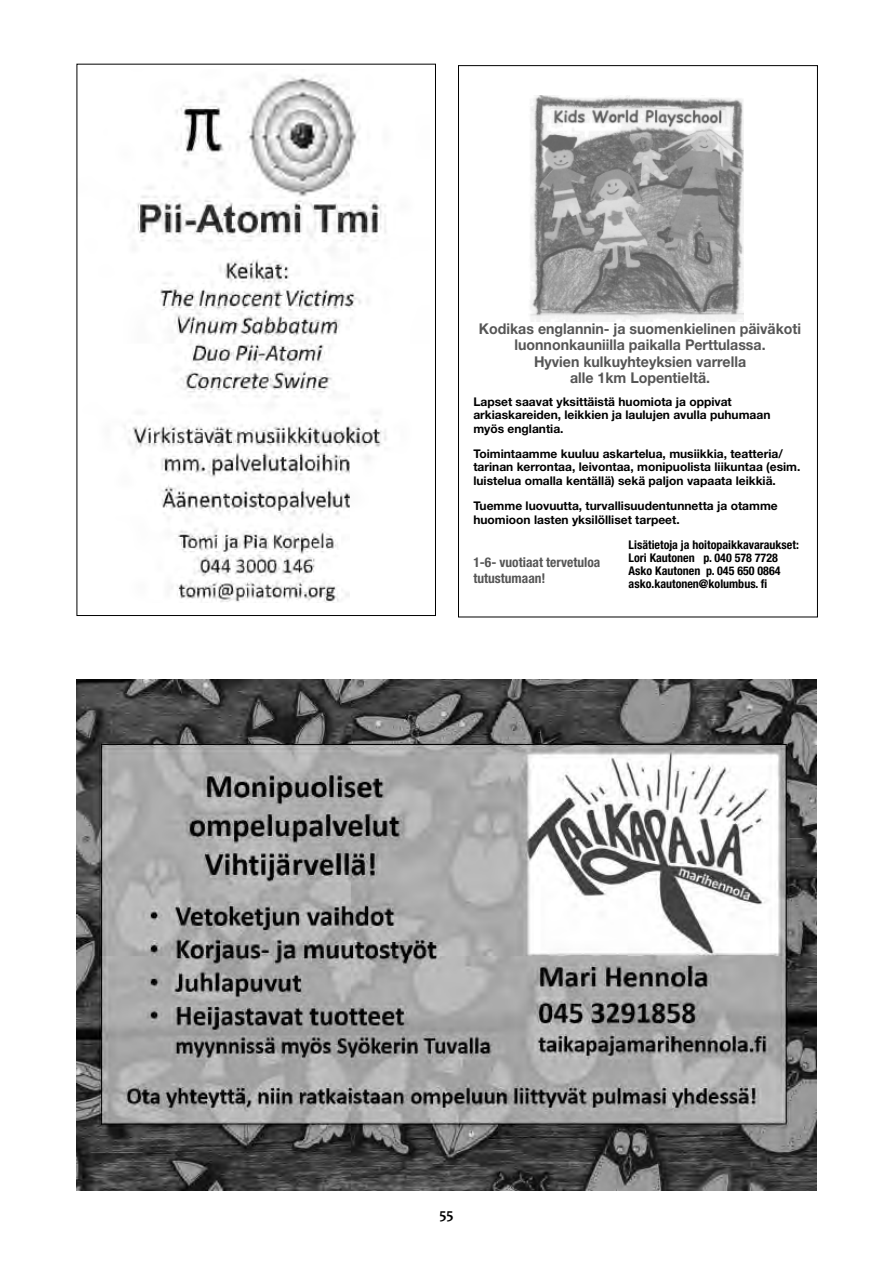
<style>
.page{position:relative;width:893px;height:1263px;background:#fff}
.page>*{position:absolute;margin:0;border:0;box-sizing:border-box;transform-origin:0 0}
.t1{font:700 15px "Candara";color:#000}
.t2{font:700 14.85px/16.5px "Helvetica Neue LT Std";color:#565656;text-align:center;scale:.95 1}
.t3{font:700 condensed 13.5px/16.2px "Helvetica Neue LT Std";color:#565656}
.t4{font:700 12px/13.5px "Helvetica Neue LT Std";color:#000}
.t5{font:700 condensed 12px/13px "Helvetica Neue LT Std";color:#000}
</style>
<div class="page">
<img style="left:128px;top:75px;width:259px;height:528px">
<svg style="left:530px;top:95px;width:214px;height:227px;background:#a4a4a4"></svg>
<img style="left:77px;top:680px;width:739px;height:511px">
<p class="t2" style="left:479px;top:320px;width:341px">Kodikas englannin- ja suomenkielinen päiväkoti luonnonkauniilla paikalla Perttulassa.<br>Hyvien kulkuyhteyksien varrella<br>alle 1km Lopentieltä.</p>
<p class="t4" style="left:473px;top:395px;width:299px">Lapset saavat yksittäistä huomiota ja oppivat arkiaskareiden, leikkien ja laulujen avulla puhumaan myös englantia.</p>
<p class="t4" style="left:473px;top:447px;width:329px">Toimintaamme kuuluu askartelua, musiikkia, teatteria/ tarinan kerrontaa, leivontaa, monipuolista liikuntaa (esim. luistelua omalla kentällä) sekä paljon vapaata leikkiä.</p>
<p class="t4" style="left:473px;top:499px;width:306px">Tuemme luovuutta, turvallisuudentunnetta ja otamme huomioon lasten yksilölliset tarpeet.</p>
<p class="t3" style="left:473px;top:554px;width:129px">1-6- vuotiaat tervetuloa tutustumaan!</p>
<p class="t5" style="left:629px;top:537px;width:172px">Lisätietoja ja hoitopaikkavaraukset:<br>Lori Kautonen p. 040 578 7728<br>Asko Kautonen p. 045 650 0864 asko.kautonen@kolumbus. fi</p>
<p class="t1" style="left:439px;top:1204px;width:16px">55</p>
</div>
